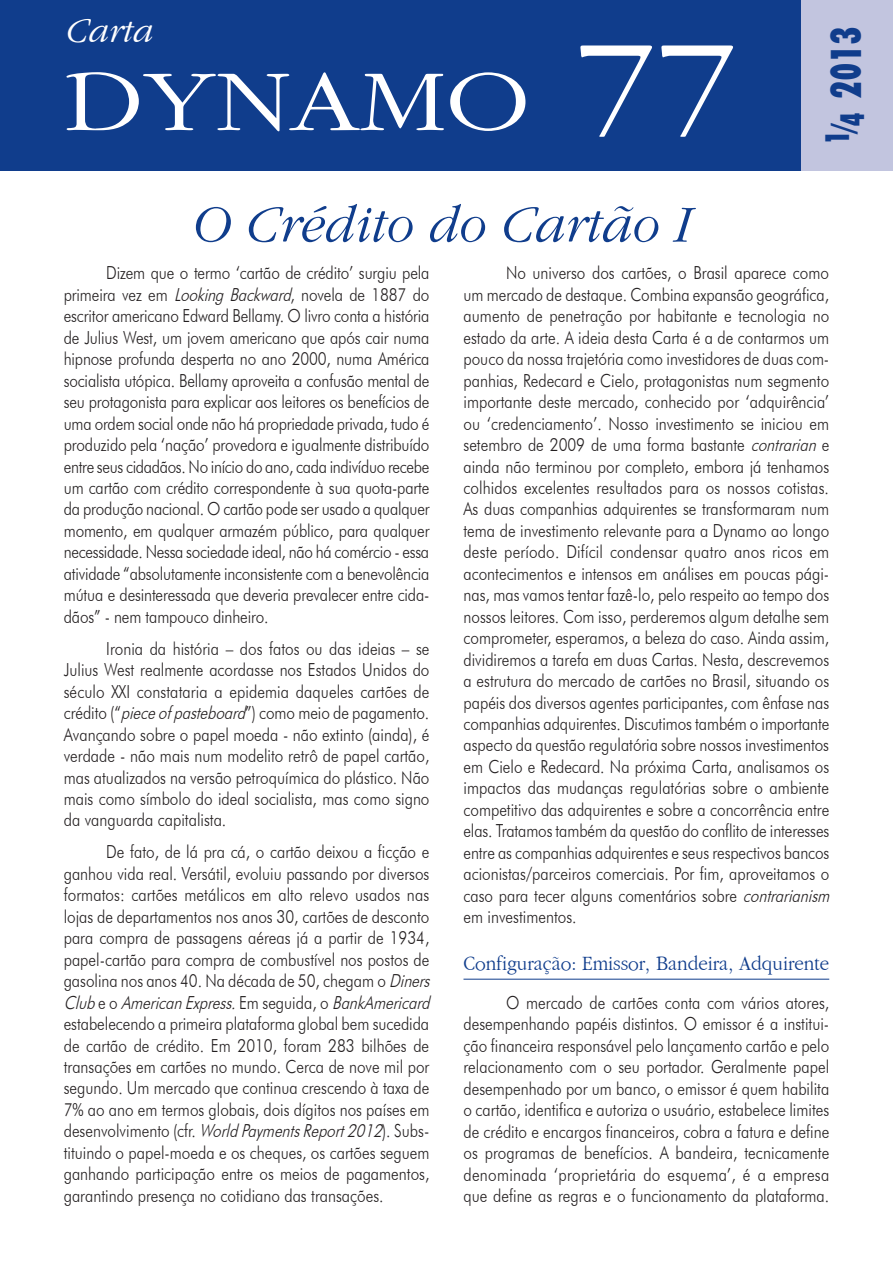
<style>
.page{position:relative;width:893px;height:1263px;background:#fff}
.page>*{position:absolute;margin:0;border:0;box-sizing:border-box;transform-origin:0 0}
.t1{font:90px "Gatineau Plain";color:#fff;scale:1.2 1}
.Títulos{font:italic 54px "Gatineau";color:#103d8c}
.Body_text{font:900 condensed 42px "Futura BT";color:#103d8c;scale:.8 1}
.t2{font:italic 36px "Gatineau";color:#fff}
.subtítulo{font:21px "Gatineau Plain";color:#103d8c;scale:.9 1}
.Body_text-2{font:300 18px/21.5px "Futura BT";color:#231f20;text-align:justify;scale:.85 1}
.s1{font-size:135px}
.s2{font-size:33px}
.s3{font-style:italic}
</style>
<div class="page">
<div style="left:0;top:0;width:893px;height:170px;background:#103d8c"></div>
<hr style="left:463px;top:979px;width:366px;height:1px;background:#103d8c">
<div style="left:801px;top:0;width:92px;height:170px;background:#c2c5df"></div>
<p class="t2" style="left:64px;top:12px;width:89px">Carta</p>
<p class="t1" style="left:64px;top:54px;width:563px">DYNAMO <span class="s1">77</span></p>
<p class="Títulos" style="left:189px;top:196px;width:501px">O Crédito do Cartão I</p>
<p class="Body_text" style="left:821px;top:144px;width:148px;rotate:-90deg"><sup>1</sup><span class="s2">/4</span> 2013</p>
<p class="Body_text-2" style="left:64px;top:262px;width:432px;text-indent:43px">Dizem que o termo ‘cartão de crédito’ surgiu pela primeira vez em <span class="s3">Looking Backward</span>, novela de 1887 do escritor americano Edward Bellamy. O livro conta a história de Julius West, um jovem americano que após cair numa hipnose profunda desperta no ano 2000, numa América socialista utópica. Bellamy aproveita a confusão mental de seu protagonista para explicar aos leitores os benefícios de uma ordem social onde não há propriedade privada, tudo é produzido pela ‘nação’ provedora e igualmente distribuído entre seus cidadãos. No início do ano, cada indivíduo recebe um cartão com crédito correspondente à sua quota-parte da produção nacional. O cartão pode ser usado a qualquer momento, em qualquer armazém público, para qualquer necessidade. Nessa sociedade ideal, não há comércio - essa atividade “absolutamente inconsistente com a benevolência mútua e desinteressada que deveria prevalecer entre cida&shy;dãos” - nem tampouco dinheiro.</p>
<p class="Body_text-2" style="left:64px;top:637px;width:432px;text-indent:43px">Ironia da história – dos fatos ou das ideias – se Julius West realmente acordasse nos Estados Unidos do século XXI constataria a epidemia daqueles cartões de crédito (“<span class="s3">pieceofpasteboard</span>”) como meio de pagamento.<br>Avançando sobre o papel moeda - não extinto (ainda), é verdade - não mais num modelito retrô de papel cartão, mas atualizados na versão petroquímica do plástico. Não mais como símbolo do ideal socialista, mas como signo da vanguarda capitalista.</p>
<p class="Body_text-2" style="left:64px;top:841px;width:438px;text-align:left;text-indent:43px">De fato, de lá pra cá, o cartão deixou a ficção e ganhou vida real. Versátil, evoluiu passando por diversos formatos: cartões metálicos em alto relevo usados nas lojas de departamentos nos anos 30, cartões de desconto para compra de passagens aéreas já a partir de 1934, papel-cartão para compra de combustível nos postos de gasolina nos anos 40. Na década de 50, chegam o <span class="s3">Diners Club</span>e o <span class="s3">AmericanExpress.</span>E m s e g u i d a , o <span class="s3">BankAmericard </span>estabelecendo a primeira plataforma global bem sucedida de cartão de crédito. Em 2010, foram 283 bilhões de transações em cartões no mundo. Cerca de nove mil por segundo. Um mercado que continua crescendo à taxa de 7% ao ano em termos globais, dois dígitos nos países em desenvolvimento (cfr. <span class="s3">WorldPaymentsReport2012</span>). Subs&shy;tituindo o papel-moeda e os cheques, os cartões seguem ganhando participação entre os meios de pagamentos, garantindo presença no cotidiano das transações.</p>
<p class="Body_text-2" style="left:463px;top:262px;width:438px;text-align:left;text-indent:43px">No universo dos cartões, o Brasil aparece como um mercado de destaque. Combina expansão geográfica, aumento de penetração por habitante e tecnologia no estado da arte. A ideia desta Carta é a de contarmos um pouco da nossa trajetória como investidores de duas com&shy;panhias, Redecard e Cielo, protagonistas num segmento importante deste mercado, conhecido por ‘adquirência’ ou ‘credenciamento’. Nosso investimento se iniciou em setembro de 2009 de uma forma bastante <span class="s3">contrarian</span> e ainda não terminou por completo, embora já tenhamos colhidos excelentes resultados para os nossos cotistas.<br>As duas companhias adquirentes se transformaram num tema de investimento relevante para a Dynamo ao longo deste período. Difícil condensar quatro anos ricos em acontecimentos e intensos em análises em poucas pági&shy;nas, mas vamos tentar fazê-lo, pelo respeito ao tempo dos nossos leitores. Com isso, perderemos algum detalhe sem comprometer, esperamos, a beleza do caso. Ainda assim, dividiremos a tarefa em duas Cartas. Nesta, descrevemos a estrutura do mercado de cartões no Brasil, situando os papéis dos diversos agentes participantes, com ênfase nas companhias adquirentes. Discutimos também o importante aspecto da questão regulatória sobre nossos investimentos em Cielo e Redecard. Na próxima Carta, analisamos os impactos das mudanças regulatórias sobre o ambiente competitivo das adquirentes e sobre a concorrência entre elas. Tratamos também da questão do conflito de interesses entre as companhias adquirentes e seus respectivos bancos acionistas/parceiros comerciais. Por fim, aproveitamos o caso para tecer alguns comentários sobre <span class="s3">contrarianism </span>em investimentos.</p>
<p class="subtítulo" style="left:463px;top:953px;width:408px">Configuração: Emissor, Bandeira, Adquirente</p>
<p class="Body_text-2" style="left:463px;top:992px;width:432px;text-indent:43px">O mercado de cartões conta com vários atores, desempenhando papéis distintos. O emissor é a institui&shy;ção financeira responsável pelo lançamento cartão e pelo relacionamento com o seu portador. Geralmente papel desempenhado por um banco, o emissor é quem habilita o cartão, identifica e autoriza o usuário, estabelece limites de crédito e encargos financeiros, cobra a fatura e define os programas de benefícios. A bandeira, tecnicamente denominada ‘proprietária do esquema’, é a empresa que define as regras e o funcionamento da plataforma.</p>
</div>
